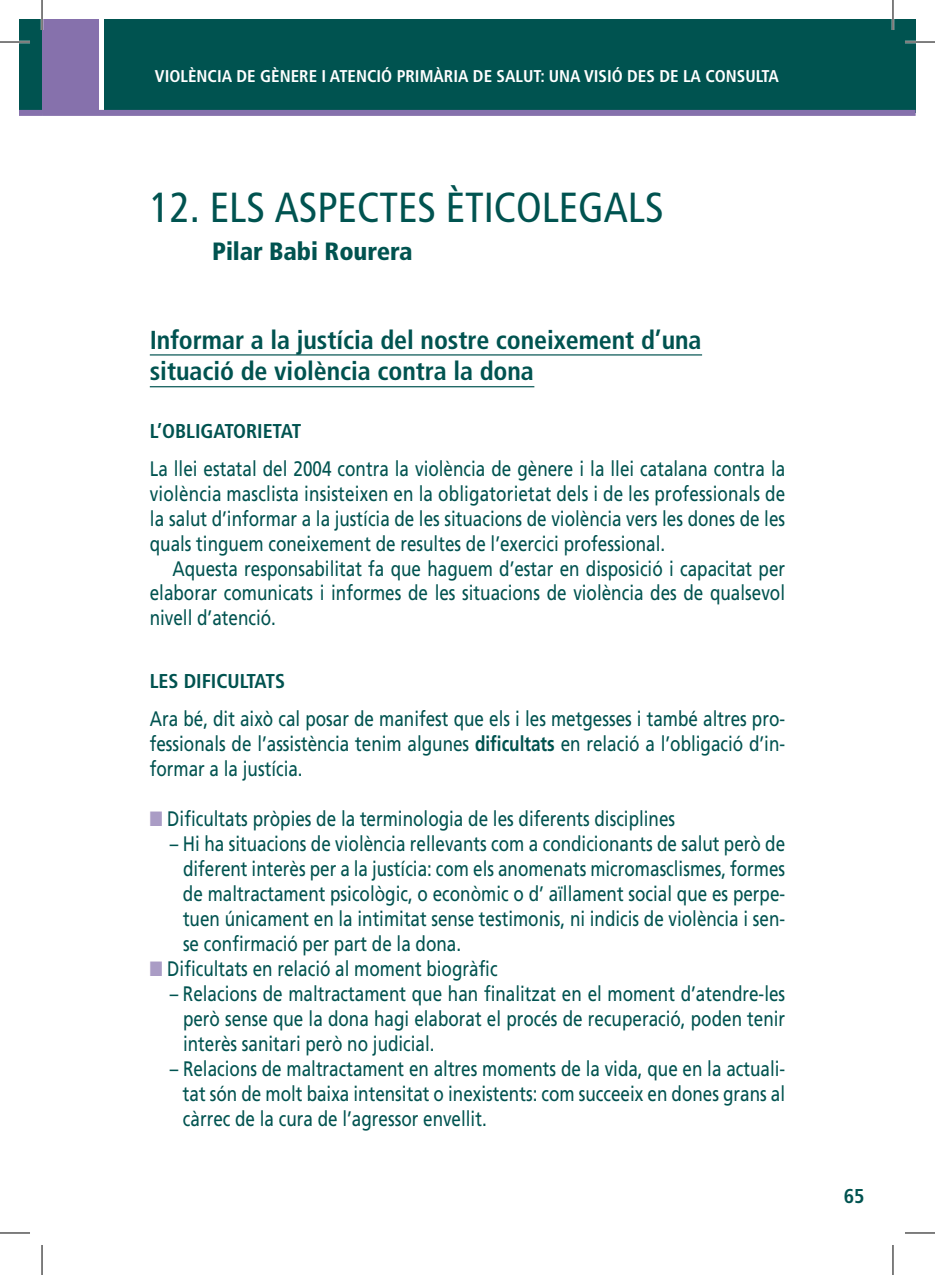
<style>
.page{position:relative;width:935px;height:1275px;background:#fff}
.page>*{position:absolute;margin:0;border:0;box-sizing:border-box;transform-origin:0 0}
.t1{font:condensed 42px "Frutiger LT Std";color:#005350}
.t2{font:700 condensed 26px/31.8px "Frutiger LT Std";letter-spacing:-.005em;color:#005350}
.t3{font:900 condensed 25px "Frutiger LT Std";letter-spacing:-.005em;color:#005350}
.t4{font:21px/25px "Frutiger LT Std";color:#005350;text-align:justify;scale:.81 1}
.t5{font:700 condensed 20px "Frutiger LT Std";letter-spacing:-.005em;color:#005350}
.t6{font:700 condensed 17px "Frutiger LT Std";color:#fff}
.s1{font-weight:700}
.s2{color:#aa9cc5}
</style>
<div class="page">
<div style="left:19px;top:19px;width:23px;height:94px;background:#005350"></div>
<div style="left:19px;top:110px;width:23px;height:6px;background:#8671ac"></div>
<div style="left:104px;top:19px;width:811px;height:94px;background:#005350"></div>
<div style="left:42px;top:19px;width:56px;height:94px;background:#8671ac"></div>
<div style="left:42px;top:110px;width:873px;height:6px;background:#8671ac"></div>
<hr style="left:150px;top:354px;width:552px;height:1px;background:#005350">
<hr style="left:150px;top:386px;width:384px;height:1px;background:#005350">
<hr style="left:0;top:41px;width:30px;height:2px;background:#fff">
<hr style="left:904px;top:41px;width:30px;height:2px;background:#fff">
<hr style="left:41px;top:0;width:2px;height:30px;background:#fff">
<hr style="left:891px;top:0;width:3px;height:30px;background:#fff">
<hr style="left:0;top:42px;width:30px;height:1px;background:#000">
<hr style="left:904px;top:42px;width:30px;height:1px;background:#000">
<hr style="left:0;top:1232px;width:30px;height:1px;background:#000">
<hr style="left:904px;top:1232px;width:30px;height:1px;background:#000">
<hr style="left:42px;top:0;width:1px;height:30px;background:#000">
<hr style="left:42px;top:1245px;width:1px;height:30px;background:#000">
<hr style="left:892px;top:0;width:1px;height:30px;background:#000">
<hr style="left:892px;top:1245px;width:1px;height:30px;background:#000">
<p class="t6" style="left:155px;top:66px;width:623px">Violència de gènere i Atenció Primària de Salut: una visió des de la consulta</p>
<h1 class="t1" style="left:150px;top:183px;width:98px">12. ELSASPECTES</h1>
<h1 class="t1" style="left:446px;top:183px;width:174px">ÈTICOLEGALS</h1>
<p class="t3" style="left:212px;top:236px;width:202px">Pilar Babi Rourera</p>
<p class="t2" style="left:150px;top:324px;width:553px">Informar a la justícia del nostre coneixement d’una situació de violència contra la dona</p>
<p class="t5" style="left:150px;top:419px;width:153px">L’obligatorietat</p>
<p class="t4" style="left:150px;top:456px;width:786px">La llei estatal del 2004 contra la violència de gènere i la llei catalana contra la violència masclista insisteixen en la obligatorietat dels i de les professionals de la salut d’informar a la justícia de les situacions de violència vers les dones de les quals tinguem coneixement de resultes de l’exercici professional.</p>
<p class="t4" style="left:150px;top:556px;width:786px;text-indent:23px">Aquesta responsabilitat fa que haguem d’estar en disposició i capacitat per elaborar comunicats i informes de les situacions de violència des de qualsevol nivell d’atenció.</p>
<p class="t5" style="left:150px;top:669px;width:135px">Les dificultats</p>
<p class="t4" style="left:150px;top:706px;width:785px">Ara bé, dit això cal posar de manifest que els i les metgesses i també altres pro&shy;fessionals de l’assistència tenim algunes <span class="s1">dificultats</span> en relació a l’obligació d’in&shy;formar a la justícia.</p>
<p class="t4" style="left:150px;top:806px;width:650px"><span class="s2">■</span> Dificultats pròpies de la terminologia de les diferents disciplines</p>
<p class="t4" style="left:183px;top:831px;width:745px;text-indent:-13px">– Hi ha situacions de violència rellevants com a condicionants de salut però de diferent interès per a la justícia: com els anomenats micromasclismes, formes de maltractament psicològic, o econòmic o d’ aïllament social que es perpe&shy;tuen únicament en la intimitat sense testimonis, ni indicis de violència i sen&shy;se confirmació per part de la dona.</p>
<p class="t4" style="left:150px;top:956px;width:431px"><span class="s2">■</span> Dificultats en relació al moment biogràfic</p>
<p class="t4" style="left:183px;top:981px;width:745px;text-indent:-13px">– Relacions de maltractament que han finalitzat en el moment d’atendre-les però sense que la dona hagi elaborat el procés de recuperació, poden tenir interès sanitari però no judicial.</p>
<p class="t4" style="left:183px;top:1056px;width:745px;text-indent:-13px">– Relacions de maltractament en altres moments de la vida, que en la actuali&shy;tat són de molt baixa intensitat o inexistents: com succeeix en dones grans al càrrec de la cura de l’agressor envellit.</p>
<p class="t5" style="left:843px;top:1183px;width:22px">65</p>
</div>
